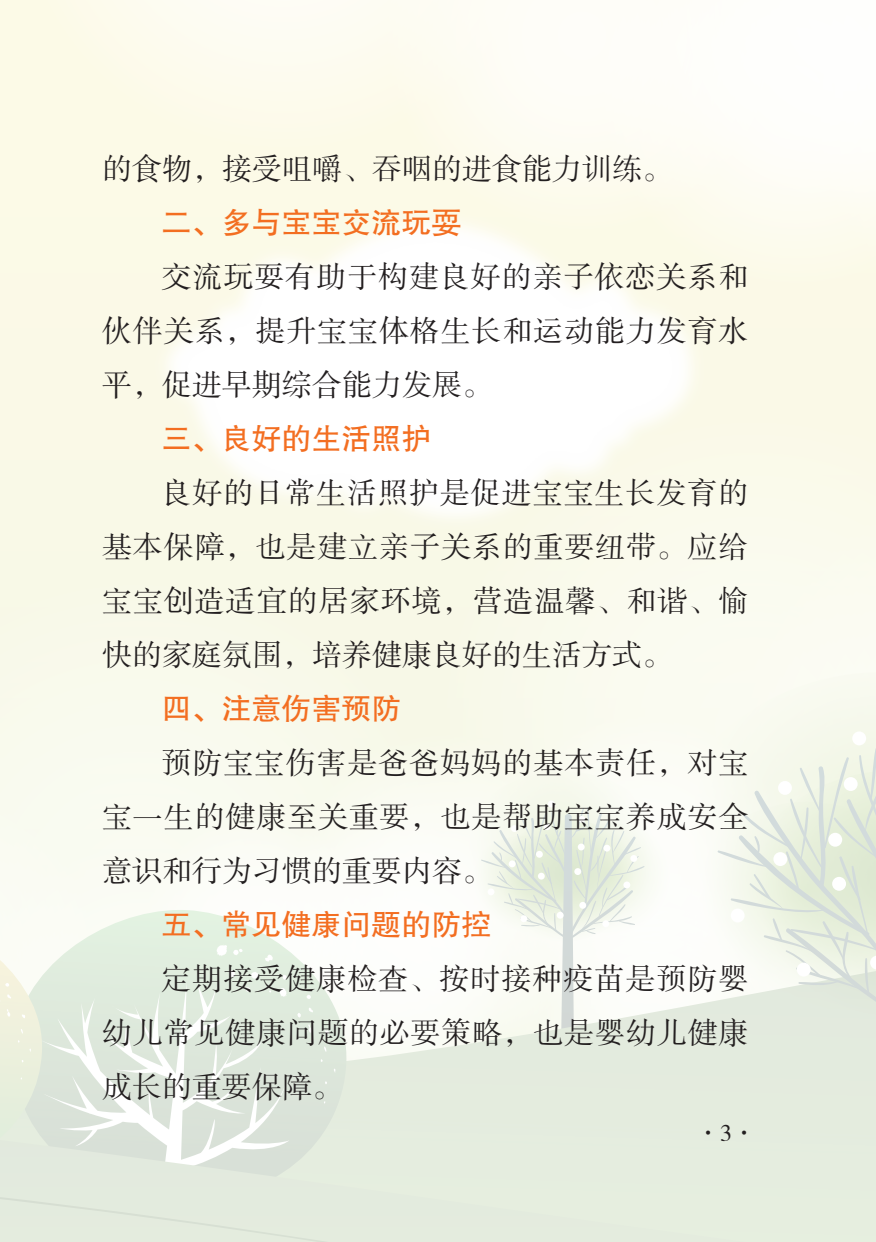
<style>
.page{position:relative;width:876px;height:1242px;background:#fafae9}
.page>*{position:absolute;margin:0;border:0;box-sizing:border-box;transform-origin:0 0}
.t1{font:30px/54px "FZSSK GBK1 0";letter-spacing:.03em;color:#231f20;text-align:justify}
.t2{font:30px "FZHTK GBK1 0";color:#f36e21}
.t3{font:30px "FZSSK GBK1 0";color:#231f20}
.t4{font:24px "FZSSK GBK1 0";color:#231f20}
</style>
<div class="page">
<div style="left:741px;top:611px;width:135px;height:61px;background:#fbfbf2"></div>
<div style="left:483px;top:717px;width:312px;height:312px;background:#fafbf2;border-radius:156px"></div>
<div style="left:290px;top:735px;width:312px;height:312px;background:#f9faef;border-radius:156px"></div>
<div style="left:235px;top:822px;width:312px;height:312px;background:#fdfdfa;border-radius:156px"></div>
<div style="left:143px;top:818px;width:230px;height:229px;background:#fcfdf8;border-radius:115px"></div>
<div style="left:162px;top:0;width:226px;height:52px;background:#fdfcf2"></div>
<div style="left:115px;top:845px;width:62px;height:65px;background:#fafbf4"></div>
<svg style="left:350px;top:1046px;width:104px;height:46px"></svg>
<svg style="left:115px;top:910px;width:235px;height:182px"></svg>
<svg style="left:115px;top:981px;width:174px;height:111px;background:#e1ebdf"></svg>
<svg style="left:306px;top:994px;width:6px;height:5px"></svg>
<svg style="left:324px;top:1046px;width:3px;height:6px"></svg>
<svg style="left:308px;top:1024px;width:5px;height:9px"></svg>
<svg style="left:280px;top:988px;width:7px;height:9px"></svg>
<svg style="left:265px;top:954px;width:8px;height:8px"></svg>
<svg style="left:297px;top:1012px;width:4px;height:5px"></svg>
<svg style="left:320px;top:1028px;width:9px;height:6px"></svg>
<svg style="left:309px;top:1007px;width:4px;height:5px"></svg>
<svg style="left:282px;top:974px;width:5px;height:6px"></svg>
<svg style="left:269px;top:988px;width:3px;height:4px"></svg>
<svg style="left:246px;top:986px;width:4px;height:6px"></svg>
<svg style="left:251px;top:971px;width:8px;height:8px"></svg>
<svg style="left:229px;top:970px;width:6px;height:7px"></svg>
<svg style="left:233px;top:948px;width:10px;height:7px"></svg>
<svg style="left:216px;top:944px;width:11px;height:12px"></svg>
<svg style="left:0;top:841px;width:115px;height:251px"></svg>
<svg style="left:695px;top:672px;width:180px;height:73px"></svg>
<div style="left:852px;top:731px;width:14px;height:14px;background:#fff;border-radius:50%"></div>
<svg style="left:454px;top:748px;width:422px;height:407px"></svg>
<svg style="left:0;top:1092px;width:746px;height:63px;background:#e3eadf"></svg>
<div style="left:0;top:1155px;width:876px;height:87px;background:#e4ecde"></div>
<div style="left:388px;top:0;width:215px;height:117px;background:#fefdf5"></div>
<div style="left:603px;top:0;width:208px;height:211px;background:#fefdf8"></div>
<div style="left:656px;top:0;width:155px;height:205px;background:#fefefb"></div>
<div style="left:811px;top:0;width:65px;height:210px;background:#fefefc"></div>
<img style="left:168px;top:117px;width:630px;height:507px">
<p class="t3" style="left:102px;top:152px;width:571px">的食物，接受咀嚼、吞咽的进食能力训练。</p>
<p class="t2" style="left:162px;top:206px;width:301px">二、多与宝宝交流玩耍</p>
<p class="t1" style="left:102px;top:251px;width:648px;text-indent:60px">交流玩耍有助于构建良好的亲子依恋关系和伙伴关系，提升宝宝体格生长和运动能力发育水平，促进早期综合能力发展。</p>
<p class="t2" style="left:162px;top:422px;width:271px">三、良好的生活照护</p>
<p class="t1" style="left:102px;top:467px;width:648px;text-indent:60px">良好的日常生活照护是促进宝宝生长发育的基本保障，也是建立亲子关系的重要纽带。应给宝宝创造适宜的居家环境，营造温馨、和谐、愉快的家庭氛围，培养健康良好的生活方式。</p>
<p class="t2" style="left:162px;top:692px;width:241px">四、注意伤害预防</p>
<p class="t1" style="left:102px;top:737px;width:648px;text-indent:60px">预防宝宝伤害是爸爸妈妈的基本责任，对宝宝一生的健康至关重要，也是帮助宝宝养成安全意识和行为习惯的重要内容。</p>
<p class="t2" style="left:162px;top:908px;width:331px">五、常见健康问题的防控</p>
<p class="t1" style="left:102px;top:953px;width:648px;text-indent:60px">定期接受健康检查、按时接种疫苗是预防婴幼儿常见健康问题的必要策略，也是婴幼儿健康成长的重要保障。</p>
<p class="t4" style="left:696px;top:1120px;width:61px">·3·</p>
</div>
